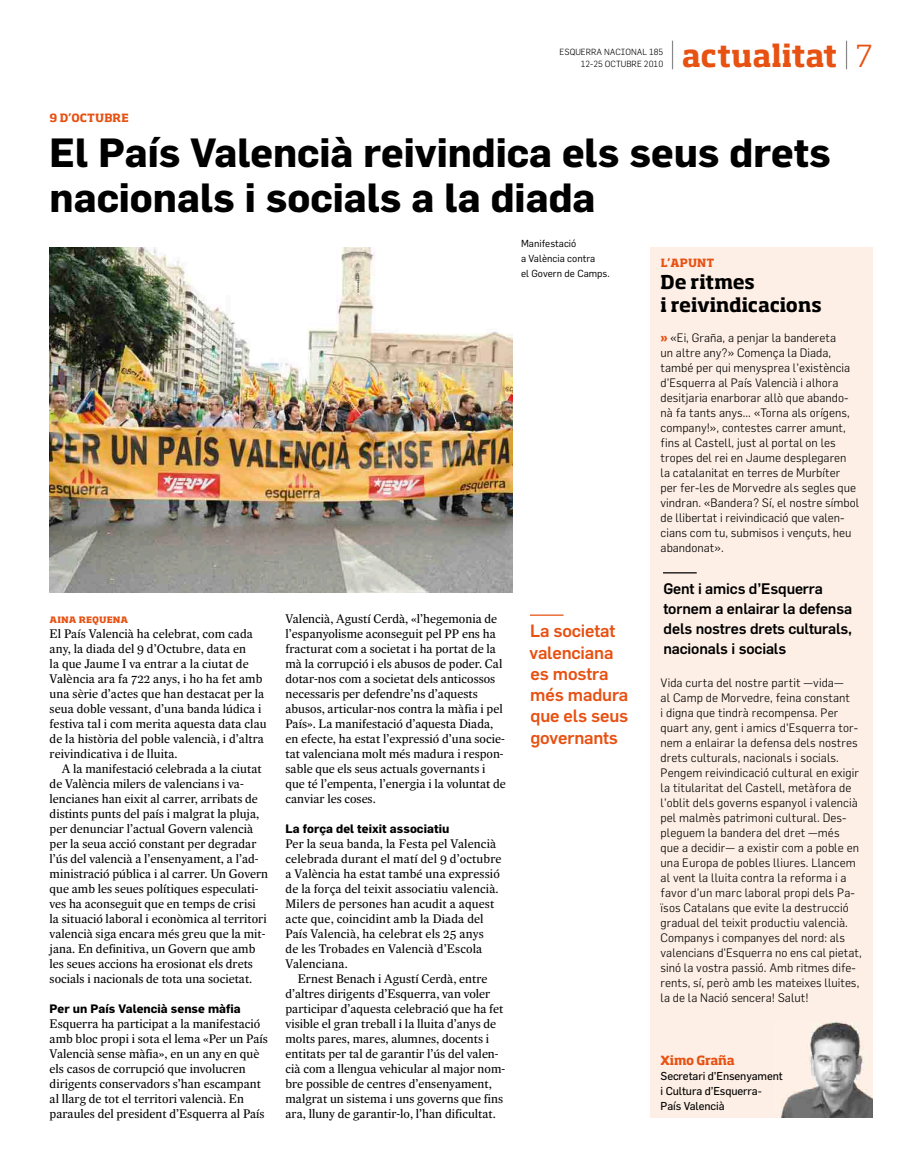
<style>
.page{position:relative;width:922px;height:1170px;background:#fff}
.page>*{position:absolute;margin:0;border:0;box-sizing:border-box;transform-origin:0 0}
.t1{font:700 40px/45px "Flama";color:#000}
.t2{font:700 30px "Soho Std";letter-spacing:-.01em;color:#e75112}
.t3{font:700 18.75px/22.5px "Soho Std";letter-spacing:-.005em;color:#000}
.t4{font:500 17.5px/21.2px "Flama";letter-spacing:-.01em;color:#e75112}
.t5{font:500 15px/20px "Flama";letter-spacing:-.01em;color:#000}
.t6{font:12.5px/15px "Expresso Texto";color:#000}
.t7{font:700 12.5px "Soho Std";letter-spacing:-.02em;color:#e75112}
.t8{font:300 12px/15px "Flama";color:#000}
.t9{font:700 12px "Flama";letter-spacing:.005em;color:#000}
.t10{font:11.25px/15px "Flama";letter-spacing:-.01em;color:#000}
.t11{font:700 11.25px "Soho Std";letter-spacing:.015em;color:#e75112}
.t12{font:10px/15px "Flama";color:#000}
.t13{font:300 8.75px/12.5px "Flama";color:#000;text-align:right}
.s1{font-weight:100;color:#000}
.s2{font-weight:300}
.s3{font-family:"Soho Std";font-weight:700;color:#e75112}
</style>
<div class="page">
<hr style="left:529px;top:614px;width:34px;height:1px;background:#e75112">
<div style="left:649px;top:247px;width:223px;height:870px;background:#fdefe5"></div>
<img style="left:781px;top:1021px;width:91px;height:96px">
<img style="left:50px;top:247px;width:462px;height:345px">
<hr style="left:663px;top:572px;width:33px;height:1px;background:#000">
<p class="t13" style="left:559px;top:45px;width:105px">ESQUERRA NACIONAL 185<br>12-25 OCTUBRE 2010</p>
<h2 class="t2" style="left:669px;top:37px;width:204px"><span class="s1">|</span> actualitat <span class="s1">|</span> <span class="s2">7</span></h2>
<p class="t11" style="left:50px;top:110px;width:80px">9 D’OCTUBRE</p>
<h1 class="t1" style="left:50px;top:129px;width:782px">El País Valencià reivindica els seus drets nacionals i socials a la diada</h1>
<p class="t12" style="left:521px;top:236px;width:90px">Manifestació<br>a València contra<br>el Govern de Camps.</p>
<p class="t11" style="left:50px;top:611px;width:80px">AINA REQUENA</p>
<p class="t6" style="left:50px;top:625px;width:218px">El País Valencià ha celebrat, com cada any, la diada del 9 d’Octubre, data en<br>la que Jaume I va entrar a la ciutat de València ara fa 722 anys, i ho ha fet amb una sèrie d’actes que han destacat per la seua doble vessant, d’una banda lúdica i festiva tal i com merita aquesta data clau de la història del poble valencià, i d’altra reivindicativa i de lluita.</p>
<p class="t6" style="left:50px;top:760px;width:220px;text-indent:12px">A la manifestació celebrada a la ciutat de València milers de valencians i va&shy;lencianes han eixit al carrer, arribats de distints punts del país i malgrat la pluja, per denunciar l’actual Govern valencià per la seua acció constant per degradar l’ús del valencià a l’ensenyament, a l’ad&shy;ministració pública i al carrer. Un Govern que amb les seues polítiques especulati&shy;ves ha aconseguit que en temps de crisi la situació laboral i econòmica al territori valencià siga encara més greu que la mit&shy;jana. En definitiva, un Govern que amb les seues accions ha erosionat els drets socials i nacionals de tota una societat.</p>
<p class="t9" style="left:50px;top:1001px;width:192px">Per un País Valencià sense màfia</p>
<p class="t6" style="left:50px;top:1015px;width:220px">Esquerra ha participat a la manifestació amb bloc propi i sota el lema «Per un País Valencià sense màfia», en un any en què els casos de corrupció que involucren dirigents conservadors s’han escampant al llarg de tot el territori valencià. En paraules del president d’Esquerra al País</p>
<p class="t6" style="left:285px;top:610px;width:222px">Valencià, Agustí Cerdà, «l’hegemonia de l’espanyolisme aconseguit pel PP ens ha fracturat com a societat i ha portat de la mà la corrupció i els abusos de poder. Cal dotar-nos com a societat dels anticossos necessaris per defendre’ns d’aquests abusos, articular-nos contra la màfia i pel País». La manifestació d’aquesta Diada, en efecte, ha estat l’expressió d’una socie&shy;tat valenciana molt més madura i respon&shy;sable que els seus actuals governants i que té l’empenta, l’energia i la voluntat de canviar les coses.</p>
<p class="t9" style="left:285px;top:821px;width:165px">La força del teixit associatiu</p>
<p class="t6" style="left:285px;top:835px;width:217px">Per la seua banda, la Festa pel Valencià celebrada durant el matí del 9 d’octubre a València ha estat també una expressió de la força del teixit associatiu valencià.<br>Milers de persones han acudit a aquest acte que, coincidint amb la Diada del País Valencià, ha celebrat els 25 anys<br>de les Trobades en Valencià d’Escola Valenciana.</p>
<p class="t6" style="left:285px;top:970px;width:221px;text-indent:12px">Ernest Benach i Agustí Cerdà, entre d’altres dirigents d’Esquerra, van voler participar d’aquesta celebració que ha fet visible el gran treball i la lluita d’anys de molts pares, mares, alumnes, docents i entitats per tal de garantir l’ús del valen&shy;cià com a llengua vehicular al major nom&shy;bre possible de centres d’ensenyament, malgrat un sistema i uns governs que fins ara, lluny de garantir-lo, l’han dificultat.</p>
<h3 class="t4" style="left:529px;top:620px;width:100px">La societat valenciana es mostra més madura que els seus governants</h3>
<p class="t11" style="left:660px;top:255px;width:55px">L’APUNT</p>
<h3 class="t3" style="left:660px;top:270px;width:163px">De ritmes<br>i reivindicacions</h3>
<p class="t8" style="left:660px;top:330px;width:200px"><span class="s3">»</span> «Ei, Graña, a penjar la bandereta<br>un altre any?» Comença la Diada, també per qui menysprea l’existència d’Esquerra al País Valencià i alhora desitjaria enarborar allò que abando&shy;nà fa tants anys... «Torna als orígens, company!», contestes carrer amunt, fins al Castell, just al portal on les tropes del rei en Jaume desplegaren<br>la catalanitat en terres de Murbíter per fer-les de Morvedre als segles que vindran. «Bandera? Sí, el nostre símbol de llibertat i reivindicació que valen&shy;cians com tu, submisos i vençuts, heu abandonat».</p>
<p class="t5" style="left:663px;top:578px;width:190px">Gent i amics d’Esquerra tornem a enlairar la defensa dels nostres drets culturals, nacionals i socials</p>
<p class="t8" style="left:660px;top:675px;width:202px">Vida curta del nostre partit —vida—<br>al Camp de Morvedre, feina constant<br>i digna que tindrà recompensa. Per quart any, gent i amics d’Esquerra tor&shy;nem a enlairar la defensa dels nostres drets culturals, nacionals i socials.<br>Pengem reivindicació cultural en exigir la titularitat del Castell, metàfora de l’oblit dels governs espanyol i valencià pel malmès patrimoni cultural. Des&shy;pleguem la bandera del dret —més<br>que a decidir— a existir com a poble en una Europa de pobles lliures. Llancem al vent la lluita contra la reforma i a favor d’un marc laboral propi dels Pa&shy;ïsos Catalans que evite la destrucció gradual del teixit productiu valencià.<br>Companys i companyes del nord: als valencians d’Esquerra no ens cal pietat, sinó la vostra passió. Amb ritmes dife&shy;rents, sí, però amb les mateixes lluites, la de la Nació sencera! Salut!</p>
<p class="t7" style="left:660px;top:1051px;width:76px">Ximo Graña</p>
<p class="t10" style="left:660px;top:1067px;width:124px">Secretari d’Ensenyament i Cultura d’Esquerra-<br>País Valencià</p>
</div>
